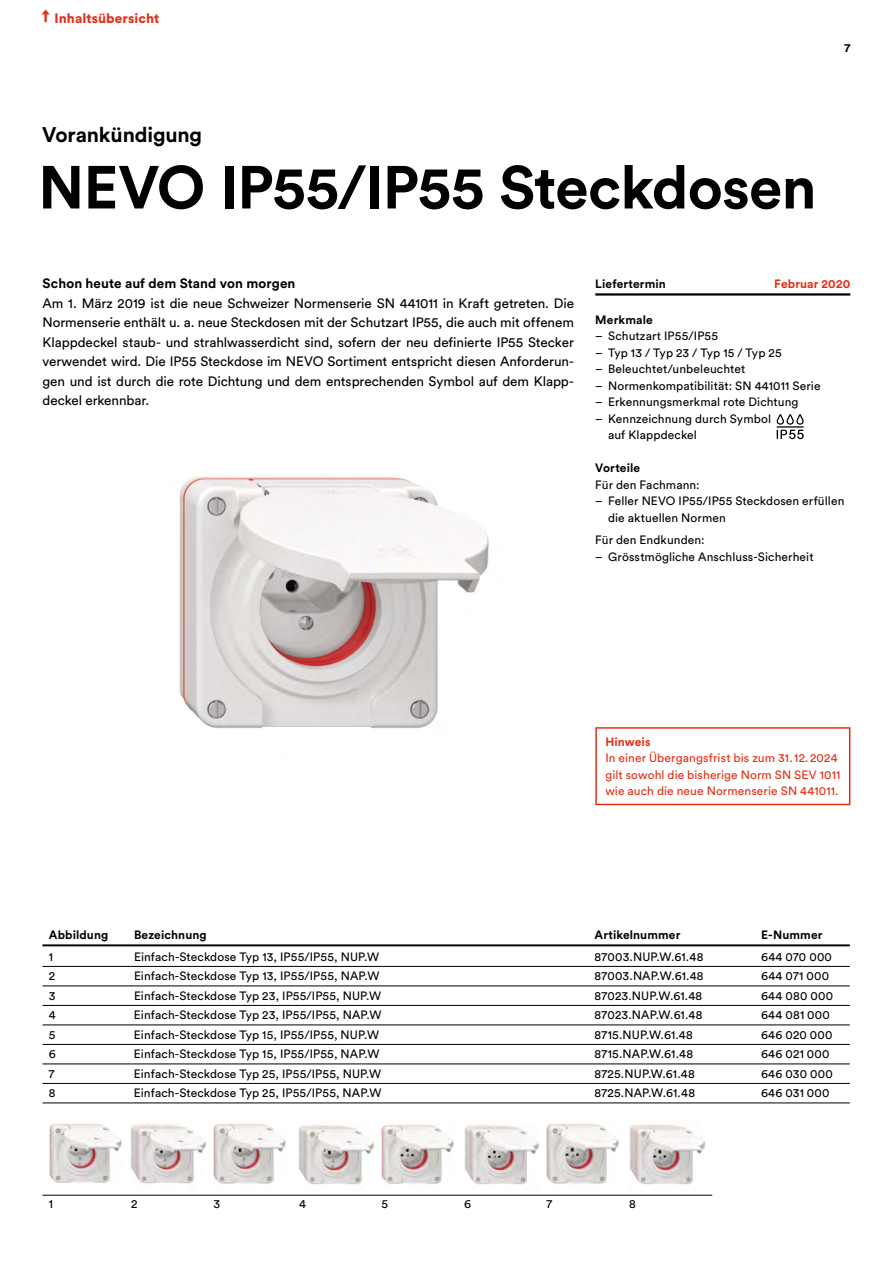
<style>
.page{position:relative;width:893px;height:1263px;background:#fff}
.page>*{position:absolute;margin:0;border:0;box-sizing:border-box;transform-origin:0 0}
.t1{font:700 60px "Circular Std";letter-spacing:-.015em;color:#000}
.t2{font:700 21px "Circular Std";letter-spacing:-.01em;color:#000}
.t3{font:13.5px/19.5px "Circular Std";letter-spacing:-.005em;color:#000;text-align:justify}
.t4{font:700 13.5px "Circular Std";letter-spacing:.005em;color:#000}
.t5{font:900 13.5px "Circular Std";letter-spacing:.005em;color:#e4301b}
.t6{font:12px/16.5px "Circular Std";letter-spacing:.01em;color:#000}
.t7{font:12px/16.5px "Circular Std";letter-spacing:.01em;color:#e52d12}
.t8{font:700 12px "Circular Std";letter-spacing:.01em;color:#000}
.t9{font:700 12px "Circular Std";letter-spacing:.01em;color:#e52d12}
</style>
<div class="page">
<hr style="left:43px;top:1195px;width:669px;height:1px;background:#000">
<img style="left:381px;top:1124px;width:73px;height:60px">
<img style="left:546px;top:1124px;width:73px;height:60px">
<img style="left:464px;top:1124px;width:75px;height:61px">
<img style="left:630px;top:1124px;width:74px;height:61px">
<img style="left:49px;top:1123px;width:73px;height:60px">
<img style="left:213px;top:1124px;width:73px;height:60px">
<img style="left:131px;top:1124px;width:74px;height:60px">
<img style="left:298px;top:1124px;width:75px;height:61px">
<img style="left:179px;top:476px;width:310px;height:253px">
<hr style="left:595px;top:293px;width:255px;height:3px;background:#000">
<hr style="left:43px;top:944px;width:807px;height:2px;background:#000">
<hr style="left:43px;top:966px;width:807px;height:1px;background:#000">
<hr style="left:43px;top:985px;width:807px;height:1px;background:#000">
<hr style="left:43px;top:1005px;width:807px;height:1px;background:#000">
<hr style="left:43px;top:1024px;width:807px;height:1px;background:#000">
<hr style="left:43px;top:1044px;width:807px;height:1px;background:#000">
<hr style="left:43px;top:1063px;width:807px;height:1px;background:#000">
<hr style="left:43px;top:1083px;width:807px;height:1px;background:#000">
<hr style="left:43px;top:1102px;width:807px;height:1px;background:#000">
<svg style="left:776px;top:414px;width:28px;height:25px"></svg>
<div style="left:595px;top:727px;width:255px;height:78px;border:2px solid #e52d12"></div>
<svg style="left:42px;top:10px;width:8px;height:12px"></svg>
<p class="t5" style="left:54px;top:9px;width:106px">Inhaltsübersicht</p>
<h2 class="t2" style="left:42px;top:122px;width:161px">Vorankündigung</h2>
<h1 class="t1" style="left:38px;top:149px;width:780px">NEVO IP55/IP55 Steckdosen</h1>
<p class="t8" style="left:844px;top:40px;width:8px">7</p>
<p class="t4" style="left:43px;top:275px;width:254px">Schon heute auf dem Stand von morgen</p>
<p class="t3" style="left:43px;top:293px;width:533px">Am 1. März 2019 ist die neue Schweizer Normenserie SN 441011 in Kraft getreten. Die Normenserie enthält u. a. neue Steckdosen mit der Schutzart IP55, die auch mit offenem Klappdeckel staub- und strahlwasserdicht sind, sofern der neu definierte IP55 Stecker verwendet wird. Die IP55 Steckdose im NEVO Sortiment entspricht diesen Anforderun&shy;gen und ist durch die rote Dichtung und dem entsprechenden Symbol auf dem Klapp&shy;deckel erkennbar.</p>
<p class="t8" style="left:595px;top:276px;width:72px">Liefertermin</p>
<p class="t9" style="left:774px;top:276px;width:78px">Februar 2020</p>
<p class="t8" style="left:595px;top:312px;width:59px">Merkmale</p>
<p class="t6" style="left:595px;top:327px;width:124px">– Schutzart IP55/IP55</p>
<p class="t6" style="left:595px;top:344px;width:188px">– Typ 13 / Typ 23 / Typ 15 / Typ 25</p>
<p class="t6" style="left:595px;top:360px;width:152px">– Beleuchtet/unbeleuchtet</p>
<p class="t6" style="left:595px;top:377px;width:227px">– Normenkompatibilität: SN 441011 Serie</p>
<p class="t6" style="left:595px;top:393px;width:205px">– Erkennungsmerkmal rote Dichtung</p>
<p class="t6" style="left:608px;top:410px;width:165px;text-indent:-13px">– Kennzeichnung durch Symbol auf Klappdeckel</p>
<p class="t8" style="left:595px;top:460px;width:46px">Vorteile</p>
<p class="t6" style="left:595px;top:476px;width:106px">Für den Fachmann:</p>
<p class="t6" style="left:608px;top:492px;width:238px;text-indent:-13px">– Feller NEVO IP55/IP55 Steckdosen erfüllen die aktuellen Normen</p>
<p class="t6" style="left:595px;top:531px;width:111px">Für den Endkunden:</p>
<p class="t6" style="left:595px;top:548px;width:220px">– Grösstmögliche Anschluss-Sicherheit</p>
<p class="t9" style="left:605px;top:734px;width:47px">Hinweis</p>
<p class="t7" style="left:605px;top:749px;width:237px">In einer Übergangsfrist bis zum 31. 12. 2024 gilt sowohl die bisherige Norm SN SEV 1011 wie auch die neue Normenserie SN 441011.</p>
<p class="t8" style="left:49px;top:927px;width:61px">Abbildung</p>
<p class="t8" style="left:134px;top:927px;width:74px">Bezeichnung</p>
<p class="t8" style="left:595px;top:927px;width:87px">Artikelnummer</p>
<p class="t8" style="left:761px;top:927px;width:63px">E-Nummer</p>
<p class="t6" style="left:49px;top:948px;width:6px">1</p>
<p class="t6" style="left:134px;top:948px;width:247px">Einfach-Steckdose Typ 13, IP55/IP55, NUP.W</p>
<p class="t6" style="left:595px;top:948px;width:110px">87003.NUP.W.61.48</p>
<p class="t6" style="left:761px;top:948px;width:72px">644 070 000</p>
<p class="t6" style="left:49px;top:967px;width:8px">2</p>
<p class="t6" style="left:134px;top:967px;width:247px">Einfach-Steckdose Typ 13, IP55/IP55, NAP.W</p>
<p class="t6" style="left:595px;top:967px;width:111px">87003.NAP.W.61.48</p>
<p class="t6" style="left:761px;top:967px;width:70px">644 071 000</p>
<p class="t6" style="left:49px;top:987px;width:8px">3</p>
<p class="t6" style="left:134px;top:987px;width:249px">Einfach-Steckdose Typ 23, IP55/IP55, NUP.W</p>
<p class="t6" style="left:594px;top:987px;width:109px">87023.NUP.W.61.48</p>
<p class="t6" style="left:761px;top:987px;width:74px">644 080 000</p>
<p class="t6" style="left:49px;top:1006px;width:8px">4</p>
<p class="t6" style="left:134px;top:1006px;width:249px">Einfach-Steckdose Typ 23, IP55/IP55, NAP.W</p>
<p class="t6" style="left:594px;top:1006px;width:110px">87023.NAP.W.61.48</p>
<p class="t6" style="left:761px;top:1006px;width:70px">644 081 000</p>
<p class="t6" style="left:49px;top:1026px;width:8px">5</p>
<p class="t6" style="left:134px;top:1026px;width:247px">Einfach-Steckdose Typ 15, IP55/IP55, NUP.W</p>
<p class="t6" style="left:594px;top:1026px;width:100px">8715.NUP.W.61.48</p>
<p class="t6" style="left:761px;top:1026px;width:73px">646 020 000</p>
<p class="t6" style="left:49px;top:1045px;width:8px">6</p>
<p class="t6" style="left:134px;top:1045px;width:247px">Einfach-Steckdose Typ 15, IP55/IP55, NAP.W</p>
<p class="t6" style="left:594px;top:1045px;width:100px">8715.NAP.W.61.48</p>
<p class="t6" style="left:761px;top:1045px;width:70px">646 021 000</p>
<p class="t6" style="left:49px;top:1065px;width:7px">7</p>
<p class="t6" style="left:134px;top:1065px;width:249px">Einfach-Steckdose Typ 25, IP55/IP55, NUP.W</p>
<p class="t6" style="left:594px;top:1065px;width:102px">8725.NUP.W.61.48</p>
<p class="t6" style="left:761px;top:1065px;width:73px">646 030 000</p>
<p class="t6" style="left:49px;top:1084px;width:8px">8</p>
<p class="t6" style="left:134px;top:1084px;width:249px">Einfach-Steckdose Typ 25, IP55/IP55, NAP.W</p>
<p class="t6" style="left:594px;top:1084px;width:102px">8725.NAP.W.61.48</p>
<p class="t6" style="left:761px;top:1084px;width:70px">646 031 000</p>
<p class="t6" style="left:49px;top:1195px;width:6px">1</p>
<p class="t6" style="left:131px;top:1195px;width:8px">2</p>
<p class="t6" style="left:214px;top:1195px;width:8px">3</p>
<p class="t6" style="left:299px;top:1195px;width:8px">4</p>
<p class="t6" style="left:382px;top:1195px;width:8px">5</p>
<p class="t6" style="left:464px;top:1195px;width:8px">6</p>
<p class="t6" style="left:547px;top:1195px;width:7px">7</p>
<p class="t6" style="left:629px;top:1195px;width:8px">8</p>
</div>
